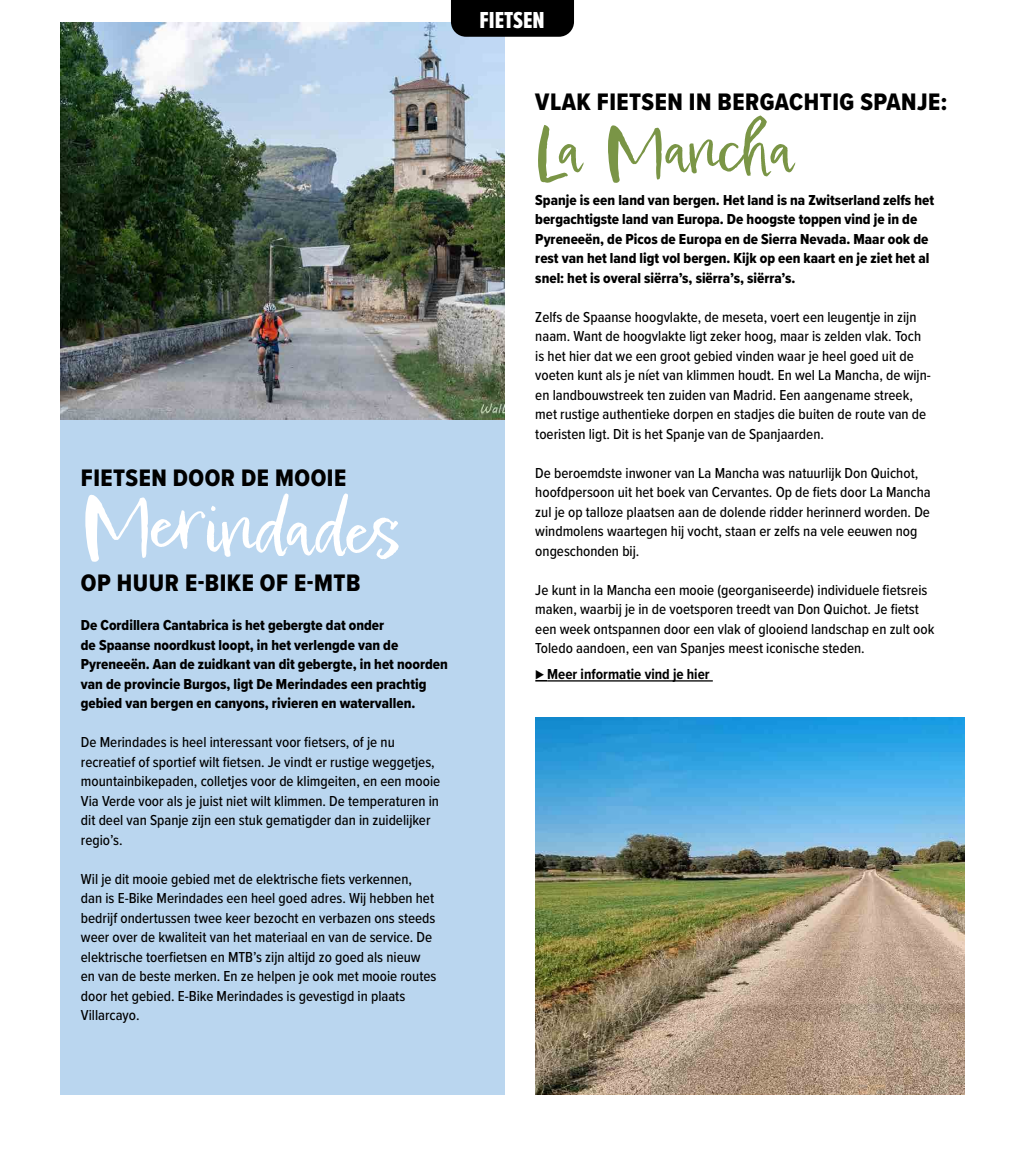
<style>
.page{position:relative;width:1025px;height:1152px;background:#fff}
.page>*{position:absolute;margin:0;border:0;box-sizing:border-box;transform-origin:0 0}
.t1{font:73.5px "Epicursive Script";letter-spacing:-.02em;color:#fff}
.t2{font:63px "Epicursive Script";letter-spacing:-.01em;color:#7a9546}
.t3{font:24.75px "Proxima Nova Cond Extrabld";letter-spacing:.02em;color:#000}
.t4{font:24px "Proxima Nova Ex Cn Extrabld";color:#fff}
.t5{font:500 15px/19.5px "Proxima Nova Cond";color:#000}
.t6{font:15px/19.5px "Proxima Nova Cond Extrabld";color:#000}
.t7{font:700 15px "Proxima Nova Cond";color:#000}
.s1{font-family:"Proxima Nova Cond Extrabld";font-weight:400}
</style>
<div class="page">
<div style="left:60px;top:23px;width:445px;height:1072px;background:#bad6ef"></div>
<img style="left:60px;top:23px;width:445px;height:397px">
<svg style="left:535px;top:680px;width:12px;height:2px"></svg>
<hr style="left:547px;top:680px;width:165px;height:2px;background:#000">
<div style="left:451px;top:0;width:123px;height:37px;background:#000"></div>
<img style="left:535px;top:717px;width:430px;height:378px">
<h3 class="t3" style="left:81px;top:460px;width:267px">FIETSEN DOOR DE MOOIE</h3>
<h1 class="t1" style="left:81px;top:482px;width:323px">Merindades</h1>
<h3 class="t3" style="left:81px;top:565px;width:281px">OP HUUR E-BIKE OF E-MTB</h3>
<p class="t6" style="left:81px;top:615px;width:368px">De Cordillera Cantabrica is het gebergte dat onder<br>de Spaanse noordkust loopt, in het verlengde van de Pyreneeën. Aan de zuidkant van dit gebergte, in het noorden van de provincie Burgos, ligt De Merindades een prachtig gebied van bergen en canyons, rivieren en watervallen.</p>
<p class="t5" style="left:81px;top:732px;width:361px">De Merindades is heel interessant voor fietsers, of je nu recreatief of sportief wilt fietsen. Je vindt er rustige weggetjes, mountainbikepaden, colletjes voor de klimgeiten, en een mooie Via Verde voor als je juist niet wilt klimmen. De temperaturen in dit deel van Spanje zijn een stuk gematigder dan in zuidelijker regio’s.</p>
<p class="t5" style="left:81px;top:868px;width:357px">Wil je dit mooie gebied met de elektrische fiets verkennen, dan is E-Bike Merindades een heel goed adres. Wij hebben het bedrijf ondertussen twee keer bezocht en verbazen ons steeds weer over de kwaliteit van het materiaal en van de service. De elektrische toerfietsen en MTB’s zijn altijd zo goed als nieuw en van de beste merken. En ze helpen je ook met mooie routes door het gebied. E-Bike Merindades is gevestigd in plaats Villarcayo.</p>
<h3 class="t4" style="left:479px;top:2px;width:67px">FIETSEN</h3>
<h3 class="t3" style="left:535px;top:83px;width:413px">VLAK FIETSEN IN BERGACHTIG SPANJE:</h3>
<h2 class="t2" style="left:535px;top:109px;width:261px">La Mancha</h2>
<p class="t6" style="left:535px;top:190px;width:400px">Spanje is een land van bergen. Het land is na Zwitserland zelfs het bergachtigste land van Europa. De hoogste toppen vind je in de Pyreneeën, de Picos de Europa en de Sierra Nevada. Maar ook de rest van het land ligt vol bergen. Kijk op een kaart en je ziet het al snel: het is overal siërra’s, siërra’s, siërra’s.</p>
<p class="t5" style="left:535px;top:307px;width:397px">Zelfs de Spaanse hoogvlakte, de meseta, voert een leugentje in zijn naam. Want de hoogvlakte ligt zeker hoog, maar is zelden vlak. Toch is het hier dat we een groot gebied vinden waar je heel goed uit de voeten kunt als je níet van klimmen houdt. En wel La Mancha, de wijn&shy;en landbouwstreek ten zuiden van Madrid. Een aangename streek, met rustige authentieke dorpen en stadjes die buiten de route van de toeristen ligt. Dit is het Spanje van de Spanjaarden.</p>
<p class="t5" style="left:535px;top:463px;width:397px">De beroemdste inwoner van La Mancha was natuurlijk Don Quichot, hoofdpersoon uit het boek van Cervantes. Op de fiets door La Mancha zul je op talloze plaatsen aan de dolende ridder herinnerd worden. De windmolens waartegen hij vocht, staan er zelfs na vele eeuwen nog ongeschonden bij.</p>
<p class="t5" style="left:535px;top:580px;width:400px">Je kunt in la Mancha een mooie (georganiseerde) individuele fietsreis maken, waarbij je in de voetsporen treedt van Don Quichot. Je fietst een week ontspannen door een vlak of glooiend landschap en zult ook Toledo aandoen, een van Spanjes meest iconische steden.</p>
<p class="t7" style="left:535px;top:663px;width:176px"><span class="s1">⊲</span> Meer informatie vind je hier</p>
</div>
